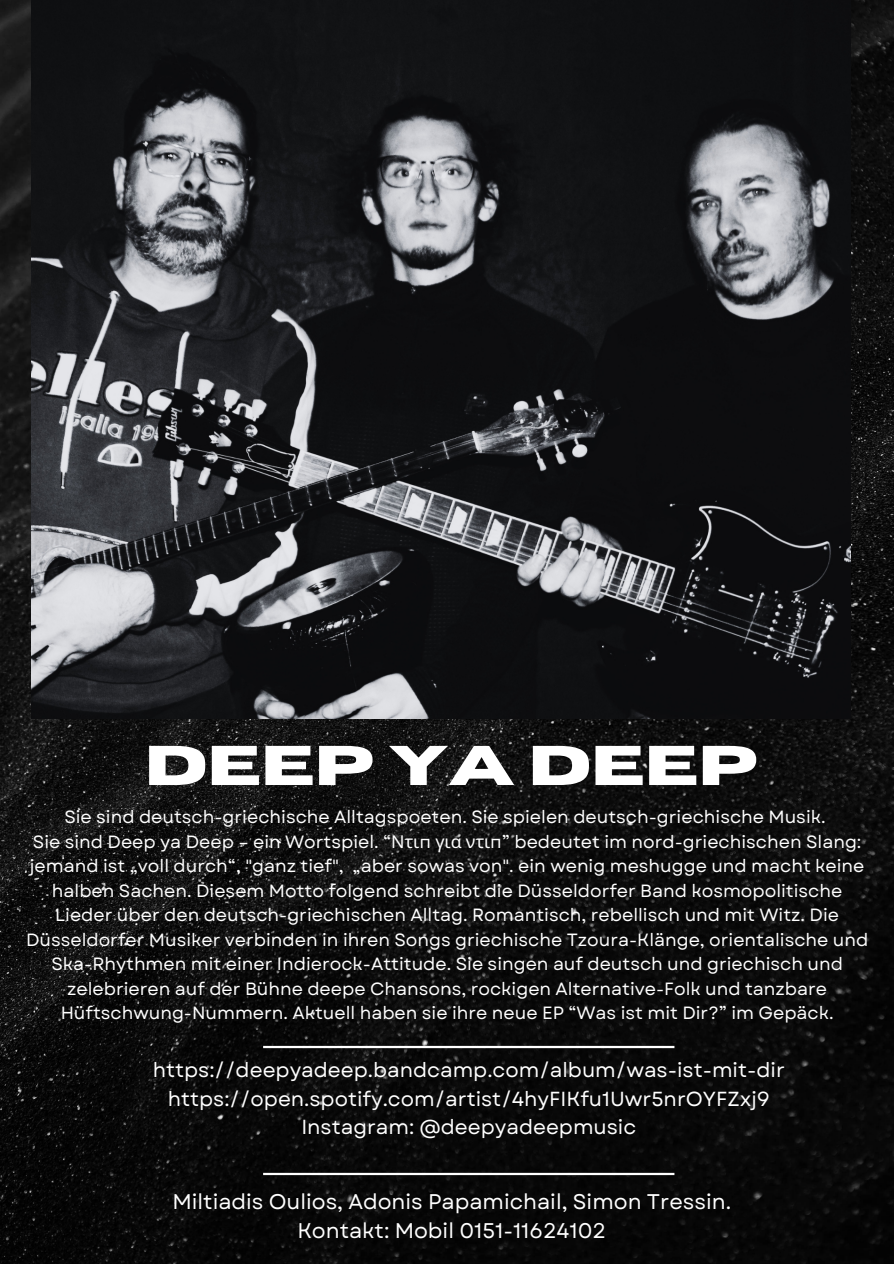
<style>
.page{position:relative;width:894px;height:1264px;background:#fff}
.page>*{position:absolute;margin:0;border:0;box-sizing:border-box;transform-origin:0 0}
.t1{font:700 55.8px "Horizon";color:#fff}
.t2{font:21.15px/29.2px "Garet";color:#fff;text-align:center}
.t3{font:20.25px/28.2px "Garet";color:#fff;text-align:center}
.t4{font:17.7px/24.5px "Garet";color:#fff;text-align:center}
.s1{font-family:"Noto Sans"}
</style>
<div class="page">
<img style="left:0;top:0;width:893px;height:1263px">
<img style="left:32px;top:0;width:818px;height:718px">
<hr style="left:263px;top:1045px;width:411px;height:3px;background:#fff">
<hr style="left:263px;top:1172px;width:411px;height:3px;background:#fff">
<h1 class="t1" style="left:145px;top:738px;width:615px">DEEP YA DEEP</h1>
<p class="t4" style="left:26px;top:804px;width:843px">Sie sind deutsch-griechische Alltagspoeten. Sie spielen deutsch-griechische Musik.<br>Sie sind Deep ya Deep – ein Wortspiel. “<span class="s1">Ντι</span>π <span class="s1">για ντι</span>π” bedeutet im nord-griechischen Slang: jemand ist „voll durch“, "ganz tief", „aber sowas von". ein wenig meshugge und macht keine halben Sachen. Diesem Motto folgend schreibt die Düsseldorfer Band kosmopolitische Lieder über den deutsch-griechischen Alltag. Romantisch, rebellisch und mit Witz. Die Düsseldorfer Musiker verbinden in ihren Songs griechische Tzoura-Klänge, orientalische und Ska-Rhythmen mit einer Indierock-Attitude. Sie singen auf deutsch und griechisch und zelebrieren auf der Bühne deepe Chansons, rockigen Alternative-Folk und tanzbare Hüftschwung-Nummern. Aktuell haben sie ihre neue EP “Was ist mit Dir?” im Gepäck.</p>
<p class="t3" style="left:153px;top:1056px;width:633px">https://deepyadeep.bandcamp.com/album/was-ist-mit-dir https://open.spotify.com/artist/4hyFIKfu1Uwr5nrOYFZxj9<br>Instagram: @deepyadeepmusic</p>
<p class="t2" style="left:172px;top:1187px;width:560px">Miltiadis Oulios, Adonis Papamichail, Simon Tressin.<br>Kontakt: Mobil 0151-11624102</p>
</div>
